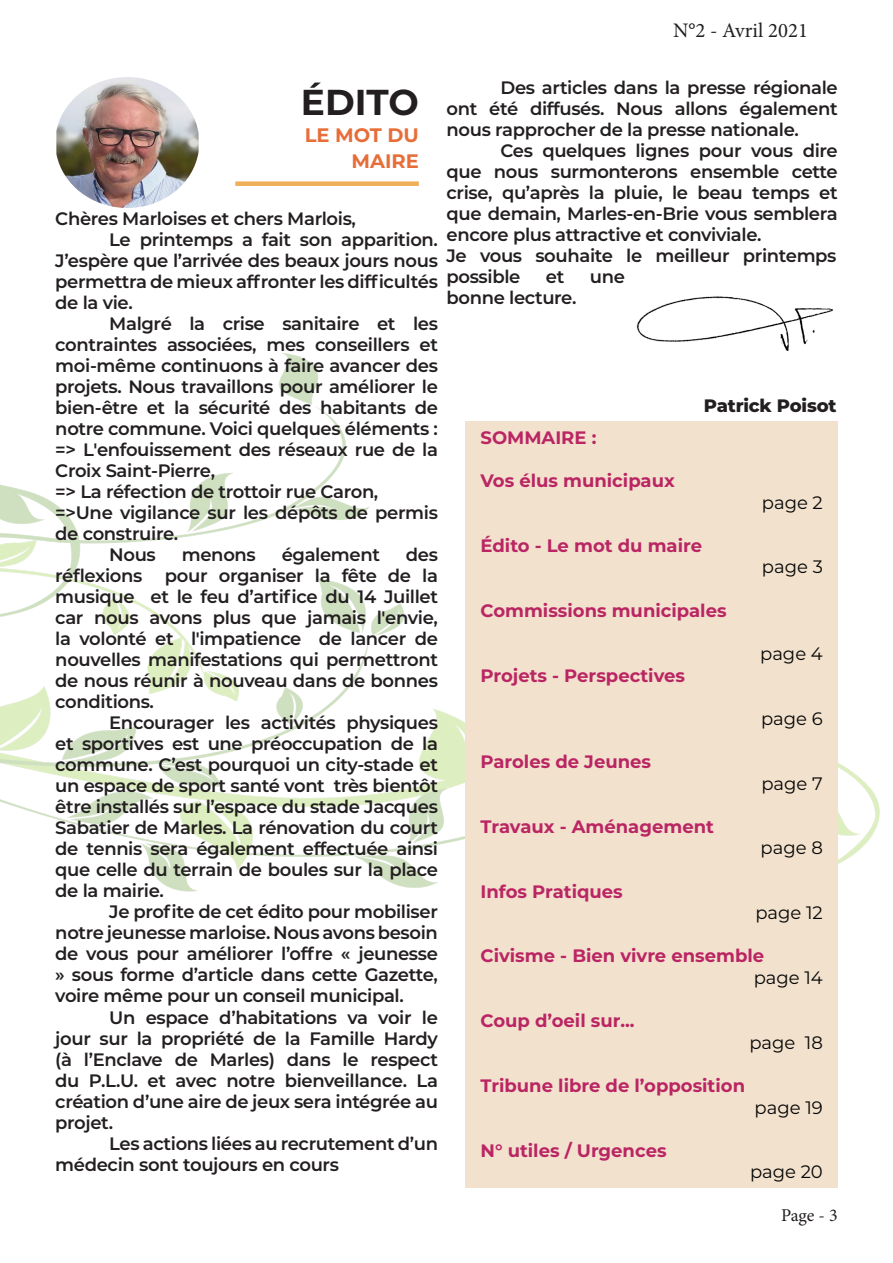
<style>
.page{position:relative;width:893px;height:1263px;background:#fff}
.page>*{position:absolute;margin:0;border:0;box-sizing:border-box;transform-origin:0 0}
.t1{font:700 36px "Montserrat";color:#231f20}
.t2{font:20.7px "Minion Pro";color:#231f20}
.t3{font:700 19.5px/25.5px "Montserrat";color:#e76d39;text-align:right}
.t4{font:600 18px/21px "Montserrat";letter-spacing:-.02em;color:#231f20;text-align:justify}
.t5{font:700 18px "Montserrat";color:#ba2563}
.t6{font:18px "Montserrat";color:#050605}
.t7{font:800 18px "Montserrat";letter-spacing:-.01em;color:#231f20}
.t8{font:18px "Minion Pro";color:#231f20}
</style>
<div class="page">
<img style="left:0;top:353px;width:880px;height:631px">
<img style="left:633px;top:296px;width:205px;height:78px">
<div style="left:466px;top:421px;width:372px;height:766px;background:#f2e1cd"></div>
<img style="left:56px;top:77px;width:143px;height:131px">
<div style="left:235px;top:181px;width:184px;height:5px;background:#efae58"></div>
<p class="t2" style="left:673px;top:17px;width:136px">N°2 - Avril 2021</p>
<p class="t1" style="left:301px;top:76px;width:119px">ÉDITO</p>
<p class="t3" style="left:305px;top:121px;width:116px">LE MOT DU<br>MAIRE</p>
<p class="t4" style="left:55px;top:208px;width:302px">Chères Marloises et chers Marlois,</p>
<p class="t4" style="left:55px;top:229px;width:384px;text-indent:54px">Le printemps a fait son apparition.<br>J’espère que l’arrivée des beaux jours nous permettra de mieux affronter les difficultés de la vie.</p>
<p class="t4" style="left:55px;top:313px;width:384px;text-indent:54px">Malgré la crise sanitaire et les contraintes associées, mes conseillers et moi-même continuons à faire avancer des projets. Nous travaillons pour améliorer le bien-être et la sécurité des habitants de notre commune. Voici quelques éléments :</p>
<p class="t4" style="left:55px;top:439px;width:384px">=&gt; L'enfouissement des réseaux rue de la<br>Croix Saint-Pierre,</p>
<p class="t4" style="left:55px;top:481px;width:325px">=&gt; La réfection de trottoir rue Caron,</p>
<p class="t4" style="left:55px;top:502px;width:384px">=&gt;Une vigilance sur les dépôts de permis de construire.</p>
<p class="t4" style="left:109px;top:544px;width:48px">Nous</p>
<p class="t4" style="left:182px;top:544px;width:76px">menons</p>
<p class="t4" style="left:282px;top:544px;width:100px">également</p>
<p class="t4" style="left:406px;top:544px;width:34px">des</p>
<p class="t4" style="left:55px;top:565px;width:89px">réflexions</p>
<p class="t4" style="left:55px;top:565px;width:384px;text-indent:110px">pour organiser la fête de la musique et le feu d’artifice du 14 Juillet car nous avons plus que jamais l'envie, la volonté et l'impatience de lancer de nouvelles manifestations qui permettront de nous réunir à nouveau dans de bonnes conditions.</p>
<p class="t4" style="left:55px;top:712px;width:384px;text-indent:54px">Encourager les activités physiques et sportives est une préoccupation de la commune. C’est pourquoi un city-stade et un espace de sport santé vont très bientôt être installés sur l’espace du stade Jacques Sabatier de Marles. La rénovation du court de tennis sera également effectuée ainsi que celle du terrain de boules sur la place de la mairie.</p>
<p class="t4" style="left:55px;top:901px;width:384px;text-indent:54px">Je profite de cet édito pour mobiliser notre jeunesse marloise. Nous avons besoin de vous pour améliorer l’offre « jeunesse » sous forme d’article dans cette Gazette, voire même pour un conseil municipal.</p>
<p class="t4" style="left:55px;top:1006px;width:384px;text-indent:54px">Un espace d’habitations va voir le jour sur la propriété de la Famille Hardy (à l’Enclave de Marles) dans le respect du P.L.U. et avec notre bienveillance. La création d’une aire de jeux sera intégrée au projet.</p>
<p class="t4" style="left:55px;top:1132px;width:384px;text-indent:54px">Les actions liées au recrutement d’un médecin sont toujours en cours</p>
<p class="t4" style="left:446px;top:76px;width:393px;text-indent:54px">Des articles dans la presse régionale ont été diffusés. Nous allons également nous rapprocher de la presse nationale.</p>
<p class="t4" style="left:446px;top:139px;width:393px;text-indent:54px">Ces quelques lignes pour vous dire que nous surmonterons ensemble cette crise, qu’après la pluie, le beau temps et que demain, Marles-en-Brie vous semblera encore plus attractive et conviviale.</p>
<p class="t4" style="left:446px;top:244px;width:391px">Je vous souhaite le meilleur printemps possible</p>
<p class="t4" style="left:546px;top:265px;width:20px">et</p>
<p class="t4" style="left:590px;top:265px;width:37px">une</p>
<p class="t4" style="left:446px;top:286px;width:132px">bonne lecture.</p>
<p class="t5" style="left:480px;top:424px;width:117px">SOMMAIRE :</p>
<p class="t5" style="left:480px;top:468px;width:196px">Vos élus municipaux</p>
<p class="t7" style="left:704px;top:392px;width:134px">Patrick Poisot</p>
<p class="t6" style="left:762px;top:490px;width:62px">page 2</p>
<p class="t5" style="left:480px;top:532px;width:223px">Édito - Le mot du maire</p>
<p class="t5" style="left:480px;top:597px;width:248px">Commissions municipales</p>
<p class="t5" style="left:480px;top:662px;width:206px">Projets - Perspectives</p>
<p class="t5" style="left:480px;top:748px;width:172px">Paroles de Jeunes</p>
<p class="t5" style="left:480px;top:813px;width:235px">Travaux - Aménagement</p>
<p class="t5" style="left:480px;top:878px;width:144px">Infos Pratiques</p>
<p class="t6" style="left:762px;top:555px;width:62px">page 3</p>
<p class="t6" style="left:760px;top:641px;width:64px">page 4</p>
<p class="t6" style="left:761px;top:706px;width:63px">page 6</p>
<p class="t6" style="left:761px;top:771px;width:63px">page 7</p>
<p class="t6" style="left:761px;top:835px;width:64px">page 8</p>
<p class="t6" style="left:755px;top:900px;width:69px">page 12</p>
<p class="t5" style="left:480px;top:943px;width:285px">Civisme - Bien vivre ensemble</p>
<p class="t6" style="left:754px;top:965px;width:71px">page 14</p>
<p class="t5" style="left:480px;top:1008px;width:155px">Coup d’oeil sur...</p>
<p class="t6" style="left:749px;top:1030px;width:75px">page 18</p>
<p class="t5" style="left:480px;top:1072px;width:266px">Tribune libre de l’opposition</p>
<p class="t6" style="left:755px;top:1095px;width:70px">page 19</p>
<p class="t5" style="left:480px;top:1137px;width:188px">N° utiles / Urgences</p>
<p class="t6" style="left:750px;top:1159px;width:74px">page 20</p>
<p class="t8" style="left:781px;top:1203px;width:58px">Page - 3</p>
</div>
